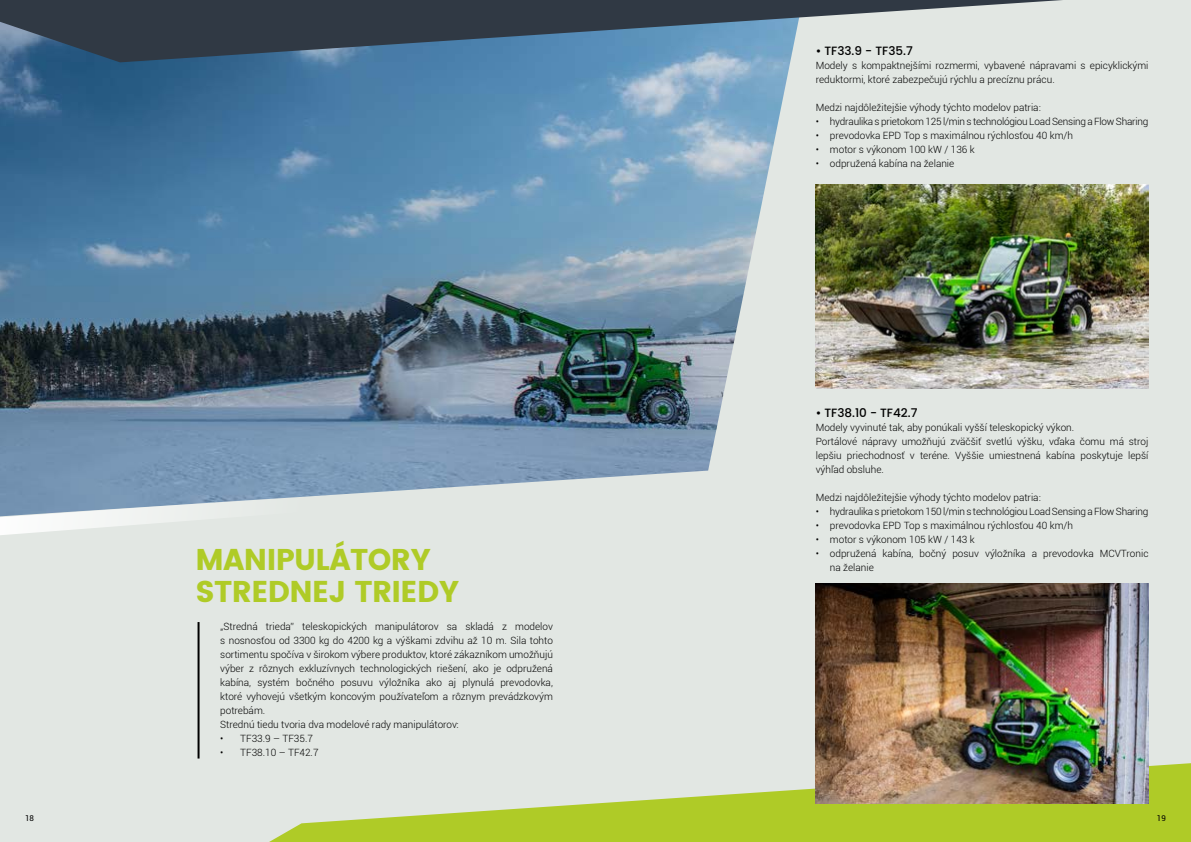
<style>
.page{position:relative;width:1191px;height:842px;background:#e2e7e3}
.page>*{position:absolute;margin:0;border:0;box-sizing:border-box;transform-origin:0 0}
.t1{font:30px/32px "Poppins";letter-spacing:-.02em;color:#afcb27}
.t2{font:500 12px "Poppins";color:#000}
.t3{font:300 10px/14px "Roboto";color:#000}
.t4{font:300 10px "Roboto";letter-spacing:-.02em;color:#000}
.t5{font:8px "Roboto";color:#000}
</style>
<div class="page">
<svg style="left:269px;top:763px;width:922px;height:79px;fill:#afcb27"></svg>
<img style="left:0;top:62px;width:791px;height:411px">
<svg style="left:0;top:0;width:1062px;height:62px;fill:#303944"></svg>
<img style="left:815px;top:184px;width:333px;height:205px">
<img style="left:815px;top:584px;width:333px;height:220px">
<svg style="left:0;top:471px;width:677px;height:64px"></svg>
<hr style="left:197px;top:622px;width:2px;height:136px;background:#000">
<h1 class="t1" style="left:195px;top:544px;width:265px">MANIPULÁTORY<br>STREDNEJ TRIEDY</h1>
<p class="t3" style="left:220px;top:619px;width:334px">„Stredná trieda” teleskopických manipulátorov sa skladá z modelov s nosnosťou od 3300 kg do 4200 kg a výškami zdvihu až 10 m. Sila tohto sortimentu spočíva v širokom výbere produktov, ktoré zákazníkom umožňujú výber z rôznych exkluzívnych technologických riešení, ako je odpružená kabína, systém bočného posuvu výložníka ako aj plynulá prevodovka, ktoré vyhovejú všetkým koncovým používateľom a rôznym prevádzkovým potrebám.<br>Strednú tiedu tvoria dva modelové rady manipulátorov:</p>
<p class="t3" style="left:220px;top:731px;width:94px">• TF33.9 – TF35.7</p>
<p class="t3" style="left:220px;top:745px;width:100px">• TF38.10 – TF42.7</p>
<p class="t2" style="left:815px;top:44px;width:98px">• TF33.9 - TF35.7</p>
<p class="t3" style="left:815px;top:58px;width:334px">Modely s kompaktnejšími rozmermi, vybavené nápravami s epicyklickými reduktormi, ktoré zabezpečujú rýchlu a precíznu prácu.</p>
<p class="t3" style="left:815px;top:100px;width:226px">Medzi najdôležitejšie výhody týchto modelov patria:</p>
<p class="t4" style="left:815px;top:115px;width:334px">• hydraulika s prietokom 125 l/min s technológiouLoadSensing a Flow Sharing</p>
<p class="t3" style="left:815px;top:128px;width:259px">• prevodovka EPD Top s maximálnou rýchlosťou 40 km/h</p>
<p class="t3" style="left:815px;top:142px;width:161px">• motor s výkonom 100 kW / 136 k</p>
<p class="t3" style="left:815px;top:156px;width:140px">• odpružená kabína na želanie</p>
<p class="t2" style="left:815px;top:405px;width:103px">• TF38.10 - TF42.7</p>
<p class="t3" style="left:815px;top:420px;width:334px">Modely vyvinuté tak, aby ponúkali vyšší teleskopický výkon.<br>Portálové nápravy umožňujú zväčšiť svetlú výšku, vďaka čomu má stroj lepšiu priechodnosť v teréne. Vyššie umiestnená kabína poskytuje lepší výhľad obsluhe.</p>
<p class="t3" style="left:815px;top:490px;width:226px">Medzi najdôležitejšie výhody týchto modelov patria:</p>
<p class="t4" style="left:815px;top:504px;width:334px">• hydraulika s prietokom 150 l/min s technológiouLoad Sensing a Flow Sharing</p>
<p class="t3" style="left:815px;top:518px;width:259px">• prevodovka EPD Top s maximálnou rýchlosťou 40 km/h</p>
<p class="t3" style="left:815px;top:532px;width:161px">• motor s výkonom 105 kW / 143 k</p>
<p class="t3" style="left:830px;top:546px;width:320px;text-indent:-14px">• odpružená kabína, bočný posuv výložníka a prevodovka MCVTronic na želanie</p>
<p class="t5" style="left:25px;top:813px;width:11px">18</p>
<p class="t5" style="left:1157px;top:813px;width:11px">19</p>
</div>
